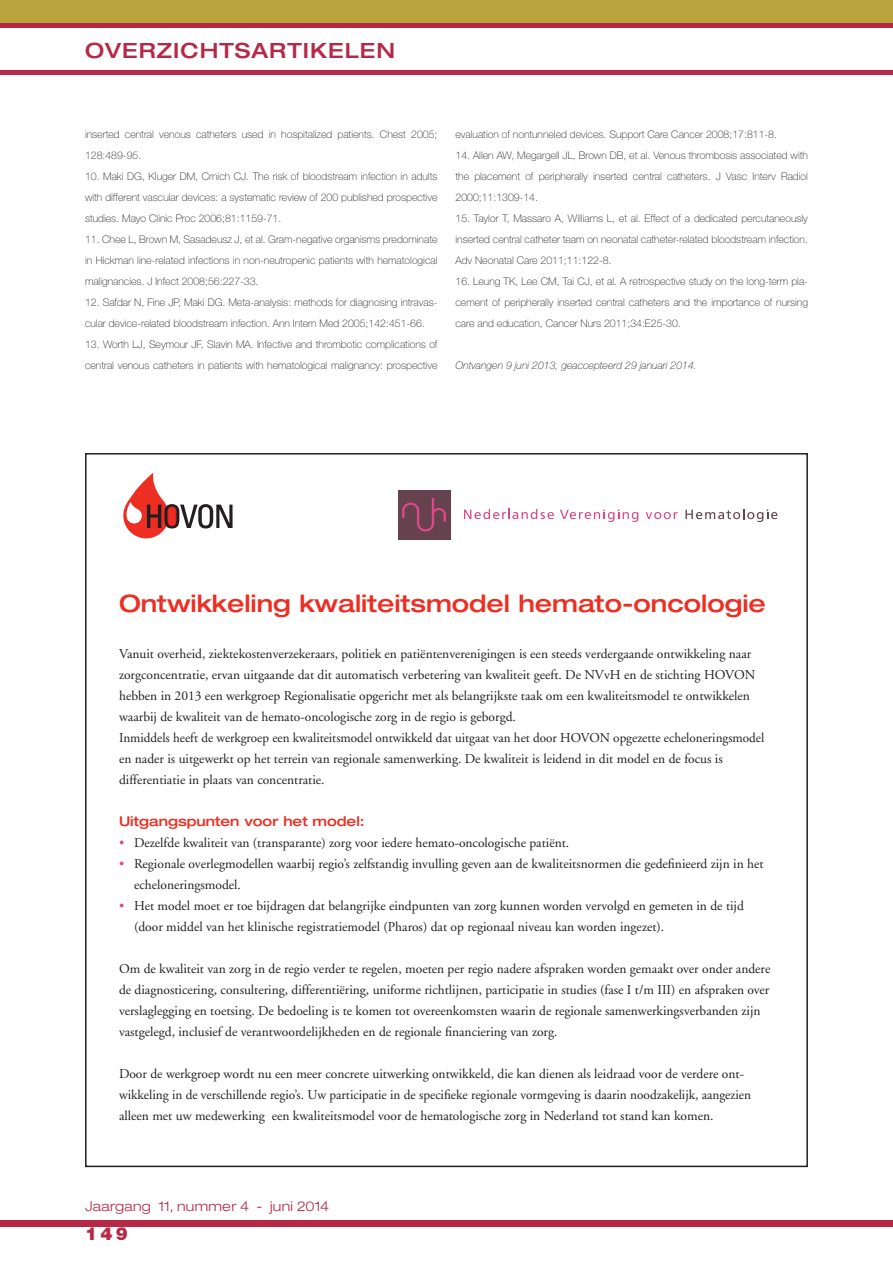
<style>
.page{position:relative;width:893px;height:1263px;background:#fff}
.page>*{position:absolute;margin:0;border:0;box-sizing:border-box;transform-origin:0 0}
.t1{font:500 expanded 24px "Helvetica Neue LT Std";color:#ee2e22}
.t2{font:500 expanded 21px "Helvetica Neue LT Std";letter-spacing:.05em;color:#b62846}
.t3{font:900 18px "Helvetica Neue LT Std";color:#b62846}
.t4{font:13.5px/21px "Adobe Garamond";color:#231f20}
.t5{font:300 expanded 13.5px "Helvetica Neue LT Std";letter-spacing:.02em;color:#b62846}
.t6{font:500 expanded 13.5px "Helvetica Neue LT Std";color:#ee2e22}
.t7{font:100 10.5px/21px "Helvetica Neue LT Std";color:#231f20;text-align:justify}
.t8{font:italic 100 10.5px "Helvetica Neue LT Std";color:#231f20}
.s1{color:#dd4988}
</style>
<div class="page">
<div style="left:0;top:0;width:893px;height:23px;background:#b9a43e"></div>
<div style="left:0;top:1220px;width:893px;height:7px;background:#b62846"></div>
<hr style="left:0;top:70px;width:893px;height:4px;background:#b62846">
<div style="left:0;top:23px;width:893px;height:5px;background:#b62846"></div>
<div style="left:398px;top:490px;width:53px;height:50px;background:#66424e"></div>
<svg style="left:402px;top:498px;width:44px;height:33px"></svg>
<svg style="left:464px;top:509px;width:90px;height:10px"></svg>
<svg style="left:646px;top:512px;width:32px;height:7px"></svg>
<svg style="left:685px;top:509px;width:92px;height:13px"></svg>
<svg style="left:560px;top:509px;width:78px;height:13px"></svg>
<svg style="left:123px;top:473px;width:110px;height:65px"></svg>
<h2 class="t2" style="left:85px;top:37px;width:312px">OVERZICHTSARTIKELEN</h2>
<p class="t7" style="left:85px;top:124px;width:354px">inserted central venous catheters used in hospitalized patients. Chest 2005;<br>128:489-95.</p>
<p class="t7" style="left:85px;top:166px;width:354px">10. Maki DG, Kluger DM, Crnich CJ. The risk of bloodstream infection in adults with different vascular devices: a systematic review of 200 published prospective studies. Mayo Clinic Proc 2006;81:1159-71.</p>
<p class="t7" style="left:85px;top:229px;width:354px">11. Chee L, Brown M, Sasadeusz J, et al. Gram-negative organisms predominate in Hickman line-related infections in non-neutropenic patients with hematological malignancies. J Infect 2008;56:227-33.</p>
<p class="t7" style="left:85px;top:292px;width:354px">12. Safdar N, Fine JP, Maki DG. Meta-analysis: methods for diagnosing intravas&shy;cular device-related bloodstream infection. Ann Intern Med 2005;142:451-66.</p>
<p class="t7" style="left:85px;top:334px;width:354px">13. Worth LJ, Seymour JF, Slavin MA. Infective and thrombotic complications of central venous catheters in patients with hematological malignancy: prospective</p>
<p class="t7" style="left:455px;top:124px;width:323px">evaluation of nontunneled devices. Support Care Cancer 2008;17:811-8.</p>
<p class="t7" style="left:455px;top:145px;width:354px">14. Allen AW, Megargell JL, Brown DB, et al. Venous thrombosis associated with the placement of peripherally inserted central catheters. J Vasc Interv Radiol 2000;11:1309-14.</p>
<p class="t7" style="left:455px;top:208px;width:354px">15. Taylor T, Massaro A, Williams L, et al. Effect of a dedicated percutaneously inserted central catheter team on neonatal catheter-related bloodstream infection.<br>Adv Neonatal Care 2011;11:122-8.</p>
<p class="t7" style="left:455px;top:271px;width:354px">16. Leung TK, Lee CM, Tai CJ, et al. A retrospective study on the long-term pla&shy;cement of peripherally inserted central catheters and the importance of nursing care and education, Cancer Nurs 2011;34:E25-30.</p>
<p class="t8" style="left:455px;top:359px;width:243px">Ontvangen 9 juni 2013, geaccepteerd 29 januari 2014.</p>
<h1 class="t1" style="left:119px;top:589px;width:648px">Ontwikkeling kwaliteitsmodel hemato-oncologie</h1>
<p class="t4" style="left:119px;top:643px;width:647px">Vanuit overheid, ziektekostenverzekeraars, politiek en patiëntenverenigingen is een steeds verdergaande ontwikkeling naar zorgconcentratie, ervan uitgaande dat dit automatisch verbetering van kwaliteit geeft. De NVvH en de stichting HOVON hebben in 2013 een werkgroep Regionalisatie opgericht met als belangrijkste taak om een kwaliteitsmodel te ontwikkelen waarbij de kwaliteit van de hemato-oncologische zorg in de regio is geborgd.<br>Inmiddels heeft de werkgroep een kwaliteitsmodel ontwikkeld dat uitgaat van het door HOVON opgezette echeloneringsmodel en nader is uitgewerkt op het terrein van regionale samenwerking. De kwaliteit is leidend in dit model en de focus is differentiatie in plaats van concentratie.</p>
<p class="t6" style="left:119px;top:812px;width:247px">Uitgangspunten voor het model:</p>
<p class="t4" style="left:119px;top:832px;width:452px"><span class="s1">•</span> Dezelfde kwaliteit van (transparante) zorg voor iedere hemato-oncologische patiënt.</p>
<p class="t4" style="left:134px;top:853px;width:631px;text-indent:-15px"><span class="s1">•</span> Regionale overlegmodellen waarbij regio’s zelfstandig invulling geven aan de kwaliteitsnormen die gedefinieerd zijn in het echeloneringsmodel.</p>
<p class="t4" style="left:134px;top:895px;width:611px;text-indent:-15px"><span class="s1">•</span> Het model moet er toe bijdragen dat belangrijke eindpunten van zorg kunnen worden vervolgd en gemeten in de tijd (door middel van het klinische registratiemodel (Pharos) dat op regionaal niveau kan worden ingezet).</p>
<p class="t4" style="left:119px;top:958px;width:653px">Om de kwaliteit van zorg in de regio verder te regelen, moeten per regio nadere afspraken worden gemaakt over onder andere de diagnosticering, consultering, differentiëring, uniforme richtlijnen, participatie in studies (fase I t/m III) en afspraken over verslaglegging en toetsing. De bedoeling is te komen tot overeenkomsten waarin de regionale samenwerkingsverbanden zijn vastgelegd, inclusief de verantwoordelijkheden en de regionale financiering van zorg.</p>
<p class="t4" style="left:119px;top:1063px;width:633px">Door de werkgroep wordt nu een meer concrete uitwerking ontwikkeld, die kan dienen als leidraad voor de verdere ont&shy;wikkeling in de verschillende regio’s. Uw participatie in de specifieke regionale vormgeving is daarin noodzakelijk, aangezien alleen met uw medewerking een kwaliteitsmodel voor de hematologische zorg in Nederland tot stand kan komen.</p>
<p class="t5" style="left:85px;top:1198px;width:246px">Jaargang 11, nummer 4 - juni 2014</p>
<h3 class="t3" style="left:85px;top:1222px;width:44px">149</h3>
</div>
